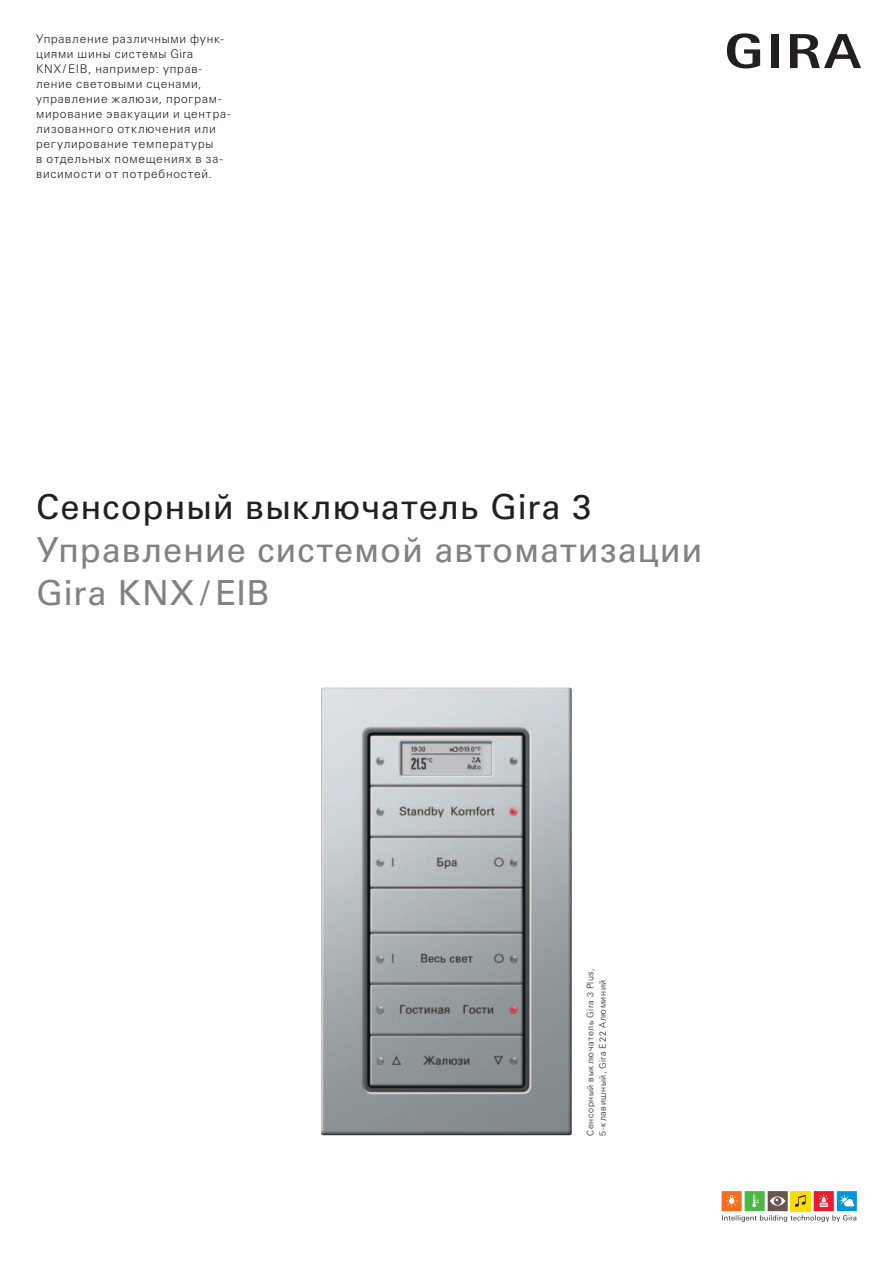
<style>
.page{position:relative;width:893px;height:1263px;background:#fff}
.page>*{position:absolute;margin:0;border:0;box-sizing:border-box;transform-origin:0 0}
.t1{font:34.5px/43.2px "Univers Cyr";letter-spacing:.025em;color:#808285}
.t2{font:34.5px "Univers Cyr";letter-spacing:.025em;color:#231f20}
.t3{font:300 12px/15px "Univers Cyr";letter-spacing:.06em;color:#231f20}
.t4{font:300 9px/12.1px "Univers Cyr";letter-spacing:.065em;color:#231f20}
</style>
<div class="page">
<img style="left:321px;top:688px;width:251px;height:447px;border-radius:2px">
<svg style="left:722px;top:1191px;width:135px;height:31px"></svg>
<div style="left:771px;top:34px;width:7px;height:34px;background:#231f20"></div>
<svg style="left:727px;top:33px;width:33px;height:35px"></svg>
<svg style="left:790px;top:34px;width:71px;height:34px"></svg>
<p class="t3" style="left:36px;top:33px;width:196px">Управление различными функ&shy;циями шины системы Gira<br>KNX / EIB, например: управ&shy;ление световыми сценами, управление жалюзи, програм&shy;мирование эвакуации и центра&shy;лизованного отключения или регулирование температуры<br>в отдельных помещениях в за&shy;висимости от потребностей.</p>
<h1 class="t2" style="left:36px;top:494px;width:557px">Сенсорный выключатель Gira 3</h1>
<h1 class="t1" style="left:36px;top:531px;width:668px">Управление системой автоматизации<br>Gira KNX / EIB</h1>
<p class="t4" style="left:585px;top:1136px;width:169px;rotate:-90deg">Сенсорный выключатель Gira 3 Plus,<br>5-клавишный, Gira E 22 Алюминий</p>
</div>
